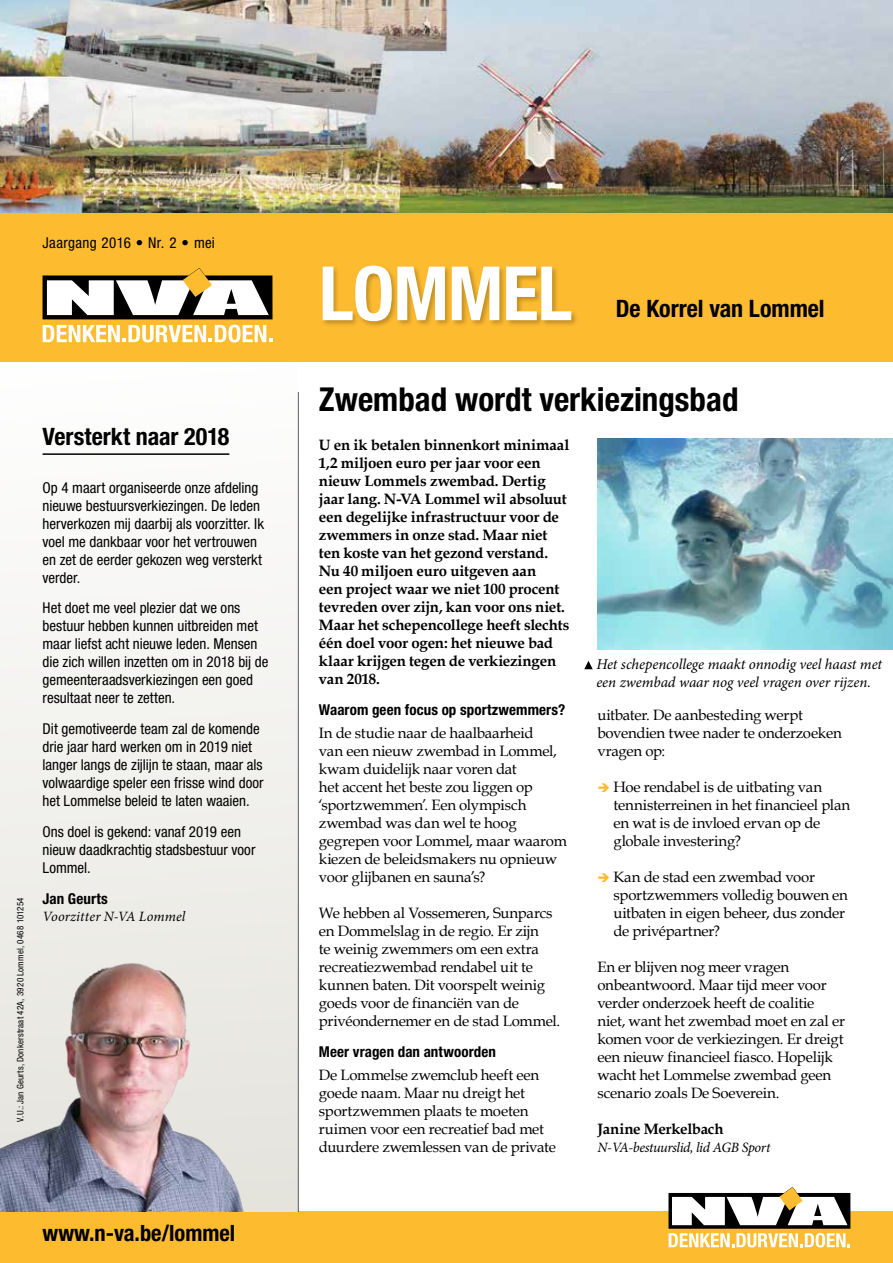
<style>
.page{position:relative;width:893px;height:1263px;background:#fff}
.page>*{position:absolute;margin:0;border:0;box-sizing:border-box;transform-origin:0 0}
.t1{font:700 condensed 75px "Helvetica Neue LT Std";letter-spacing:-.015em;color:#fff}
.t2{font:700 condensed 33px "Helvetica Neue LT Std";color:#000}
.t3{font:700 condensed 24px "Helvetica Neue LT Std";color:#000}
.t4{font:700 condensed 22.5px "Helvetica Neue LT Std";color:#000}
.t5{font:15px/18px "Book Antiqua";letter-spacing:-.015em;color:#000}
.t6{font:condensed 15px/18px "Helvetica Neue LT Std";color:#000}
.t7{font:700 15px/18px "Book Antiqua";letter-spacing:-.01em;color:#000}
.t8{font:italic 15px/18px "Minion Pro";letter-spacing:-.005em;color:#000}
.t9{font:700 condensed 15px "Helvetica Neue LT Std";letter-spacing:.005em;color:#000}
.t10{font:condensed 15px "Helvetica Neue LT Std";letter-spacing:.025em;color:#000}
.t11{font:italic 14.25px "Minion Pro";letter-spacing:-.025em;color:#000}
.t12{font:italic 14.25px "Minion Pro";letter-spacing:.005em;color:#000}
.t13{font:condensed 9px "Helvetica Neue LT Std";letter-spacing:.025em;color:#000}
.s1{color:#fdbb30}
</style>
<div class="page">
<div style="left:0;top:1212px;width:893px;height:51px;background:#fdbb30"></div>
<div style="left:0;top:213px;width:893px;height:148px;background:#fdbb30"></div>
<svg style="left:43px;top:268px;width:229px;height:51px"></svg>
<svg style="left:43px;top:325px;width:229px;height:17px"></svg>
<div style="left:0;top:361px;width:298px;height:851px;background:#f5f4f2"></div>
<hr style="left:298px;top:392px;width:1px;height:820px;background:#6d6e71">
<hr style="left:43px;top:453px;width:186px;height:2px;background:#000">
<img style="left:0;top:934px;width:256px;height:278px">
<svg style="left:668px;top:1187px;width:182px;height:60px"></svg>
<img style="left:0;top:0;width:893px;height:213px">
<div style="left:321px;top:264px;width:258px;height:64px;background:#000;opacity:.25"></div>
<svg style="left:584px;top:661px;width:9px;height:8px"></svg>
<img style="left:597px;top:439px;width:296px;height:211px">
<p class="t10" style="left:43px;top:234px;width:174px">Jaargang 2016 • Nr. 2 • mei</p>
<p class="t13" style="left:15px;top:1121px;width:226px;rotate:-90deg">V.U.: Jan Geurts, Donkerstraat 42A, 3920 Lommel, 0468 101254</p>
<h3 class="t3" style="left:43px;top:422px;width:188px">Versterkt naar 2018</h3>
<p class="t6" style="left:43px;top:478px;width:223px">Op 4 maart organiseerde onze afdeling nieuwe bestuursverkiezingen. De leden herverkozen mij daarbij als voorzitter. Ik voel me dankbaar voor het vertrouwen en zet de eerder gekozen weg versterkt verder.</p>
<p class="t6" style="left:43px;top:599px;width:227px">Het doet me veel plezier dat we ons bestuur hebben kunnen uitbreiden met maar liefst acht nieuwe leden. Mensen die zich willen inzetten om in 2018 bij de gemeenteraadsverkiezingen een goed resultaat neer te zetten.</p>
<p class="t6" style="left:43px;top:720px;width:223px">Dit gemotiveerde team zal de komende drie jaar hard werken om in 2019 niet langer langs de zijlijn te staan, maar als volwaardige speler een frisse wind door het Lommelse beleid te laten waaien.</p>
<p class="t6" style="left:43px;top:822px;width:214px">Ons doel is gekend: vanaf 2019 een nieuw daadkrachtig stadsbestuur voor<br>Lommel.</p>
<p class="t9" style="left:43px;top:889px;width:67px">Jan Geurts</p>
<p class="t12" style="left:43px;top:907px;width:144px">Voorzitter N-VA Lommel</p>
<h3 class="t4" style="left:43px;top:1219px;width:194px">www.n-va.be/lommel</h3>
<h1 class="t1" style="left:319px;top:248px;width:255px">LOMMEL</h1>
<h3 class="t3" style="left:616px;top:294px;width:210px">De Korrel van Lommel</h3>
<h2 class="t2" style="left:319px;top:379px;width:421px">Zwembad wordt verkiezingsbad</h2>
<p class="t7" style="left:319px;top:436px;width:252px">U en ik betalen binnenkort minimaal<br>1,2 miljoen euro per jaar voor een nieuw Lommels zwembad. Dertig jaar lang. N-VA Lommel wil absoluut een degelijke infrastructuur voor de zwemmers in onze stad. Maar niet ten koste van het gezond verstand.<br>Nu 40 miljoen euro uitgeven aan<br>een project waar we niet 100 procent tevreden over zijn, kan voor ons niet.<br>Maar het schepencollege heeft slechts één doel voor ogen: het nieuwe bad klaar krijgen tegen de verkiezingen van 2018.</p>
<p class="t9" style="left:319px;top:700px;width:248px">Waarom geen focus op sportzwemmers?</p>
<p class="t5" style="left:319px;top:724px;width:249px">In de studie naar de haalbaarheid<br>van een nieuw zwembad in Lommel, kwam duidelijk naar voren dat<br>het accent het beste zou liggen op ‘sportzwemmen’. Een olympisch zwembad was dan wel te hoog gegrepen voor Lommel, maar waarom kiezen de beleidsmakers nu opnieuw voor glijbanen en sauna’s?</p>
<p class="t5" style="left:319px;top:904px;width:243px">We hebben al Vossemeren, Sunparcs en Dommelslag in de regio. Er zijn<br>te weinig zwemmers om een extra recreatiezwembad rendabel uit te kunnen baten. Dit voorspelt weinig goeds voor de financiën van de privéondernemer en de stad Lommel.</p>
<p class="t9" style="left:319px;top:1042px;width:179px">Meer vragen dan antwoorden</p>
<p class="t5" style="left:319px;top:1066px;width:239px">De Lommelse zwemclub heeft een goede naam. Maar nu dreigt het sportzwemmen plaats te moeten ruimen voor een recreatief bad met duurdere zwemlessen van de private</p>
<p class="t8" style="left:596px;top:655px;width:287px">Het schepencollege maakt onnodig veel haast met een zwembad waar nog veel vragen over rijzen.</p>
<p class="t5" style="left:597px;top:706px;width:246px">uitbater. De aanbesteding werpt bovendien twee nader te onderzoeken vragen op:</p>
<p class="t5" style="left:613px;top:778px;width:238px;text-indent:-16px"><span class="s1">➔</span> Hoe rendabel is de uitbating van tennisterreinen in het financieel plan en wat is de invloed ervan op de globale investering?</p>
<p class="t5" style="left:613px;top:868px;width:236px;text-indent:-16px"><span class="s1">➔</span> Kan de stad een zwembad voor sportzwemmers volledig bouwen en uitbaten in eigen beheer, dus zonder de privépartner?</p>
<p class="t5" style="left:597px;top:958px;width:249px">En er blijven nog meer vragen onbeantwoord. Maar tijd meer voor verder onderzoek heeft de coalitie niet, want het zwembad moet en zal er komen voor de verkiezingen. Er dreigt een nieuw financieel fiasco. Hopelijk wacht het Lommelse zwembad geen scenario zoals De Soeverein.</p>
<p class="t7" style="left:597px;top:1120px;width:128px">Janine Merkelbach</p>
<p class="t11" style="left:597px;top:1138px;width:174px">N-VA-bestuurslid, lid AGB Sport</p>
</div>
